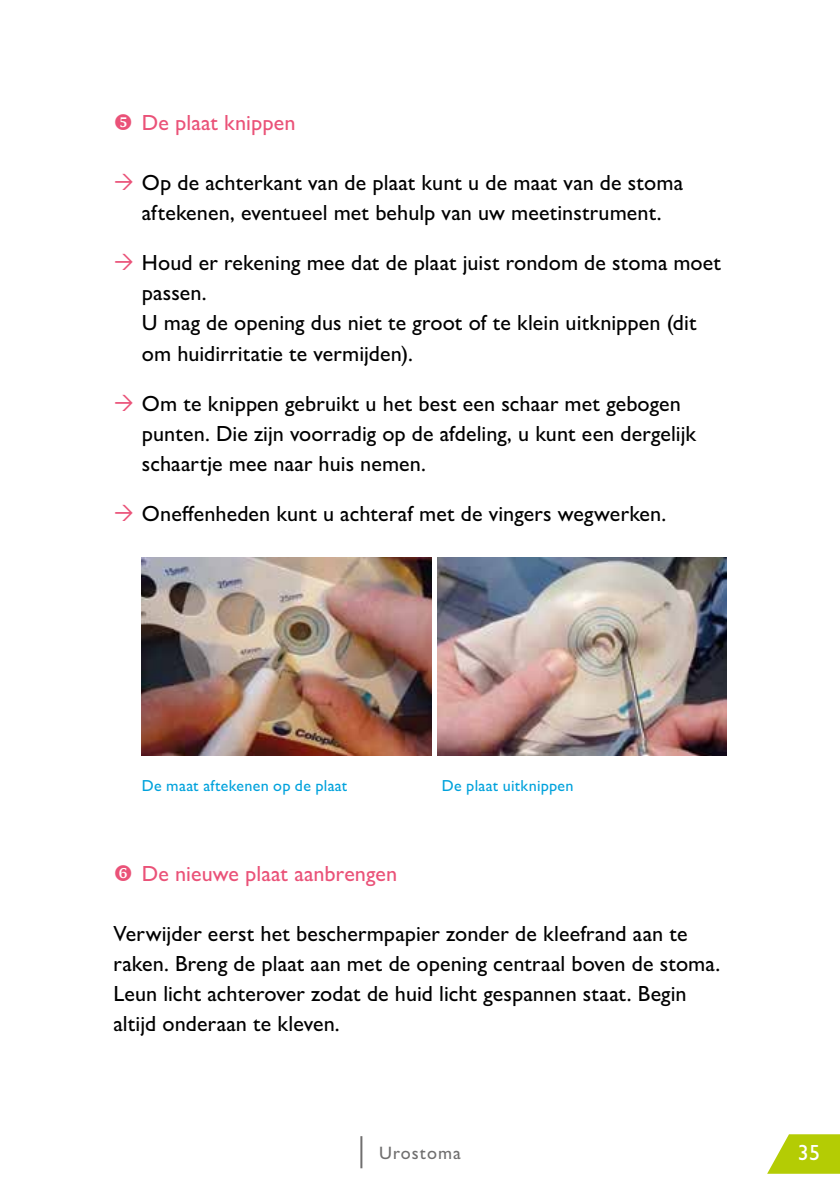
<style>
.page{position:relative;width:840px;height:1191px;background:#fff}
.page>*{position:absolute;margin:0;border:0;box-sizing:border-box;transform-origin:0 0}
.t1{font:500 22px/30px "Gill Sans Nova";letter-spacing:.005em;color:#000}
.t2{font:500 22px "Gill Sans Nova";letter-spacing:.005em;color:#ea5278}
.t3{font:500 22px "Gill Sans Nova";color:#fff}
.t4{font:500 18px "Gill Sans Nova";letter-spacing:.06em;color:#706f6f}
.t5{font:500 16px "Gill Sans Nova";letter-spacing:.015em;color:#00a2dc}
</style>
<div class="page">
<hr style="left:360px;top:1136px;width:2px;height:32px;background:#706f6f">
<svg style="left:767px;top:1134px;width:72px;height:39px"></svg>
<img style="left:142px;top:557px;width:289px;height:199px">
<img style="left:437px;top:557px;width:289px;height:199px">
<p class="t2" style="left:142px;top:109px;width:155px">De plaat knippen</p>
<p class="t1" style="left:142px;top:168px;width:542px">Op de achterkant van de plaat kunt u de maat van de stoma aftekenen, eventueel met behulp van uw meetinstrument.</p>
<p class="t1" style="left:142px;top:248px;width:580px">Houd er rekening mee dat de plaat juist rondom de stoma moet passen.<br>U mag de opening dus niet te groot of te klein uitknippen (dit om huidirritatie te vermijden).</p>
<p class="t1" style="left:142px;top:388px;width:555px">Om te knippen gebruikt u het best een schaar met gebogen punten. Die zijn voorradig op de afdeling, u kunt een dergelijk schaartje mee naar huis nemen.</p>
<p class="t1" style="left:142px;top:498px;width:525px">Oneffenheden kunt u achteraf met de vingers wegwerken.</p>
<p class="t5" style="left:142px;top:775px;width:207px">De maat aftekenen op de plaat</p>
<p class="t5" style="left:441px;top:775px;width:133px">De plaat uitknippen</p>
<p class="t2" style="left:142px;top:859px;width:257px">De nieuwe plaat aanbrengen</p>
<p class="t1" style="left:113px;top:918px;width:608px">Verwijder eerst het beschermpapier zonder de kleefrand aan te raken. Breng de plaat aan met de opening centraal boven de stoma.<br>Leun licht achterover zodat de huid licht gespannen staat. Begin altijd onderaan te kleven.</p>
<p class="t4" style="left:379px;top:1141px;width:83px">Urostoma</p>
<p class="t3" style="left:797px;top:1138px;width:23px">35</p>
</div>
